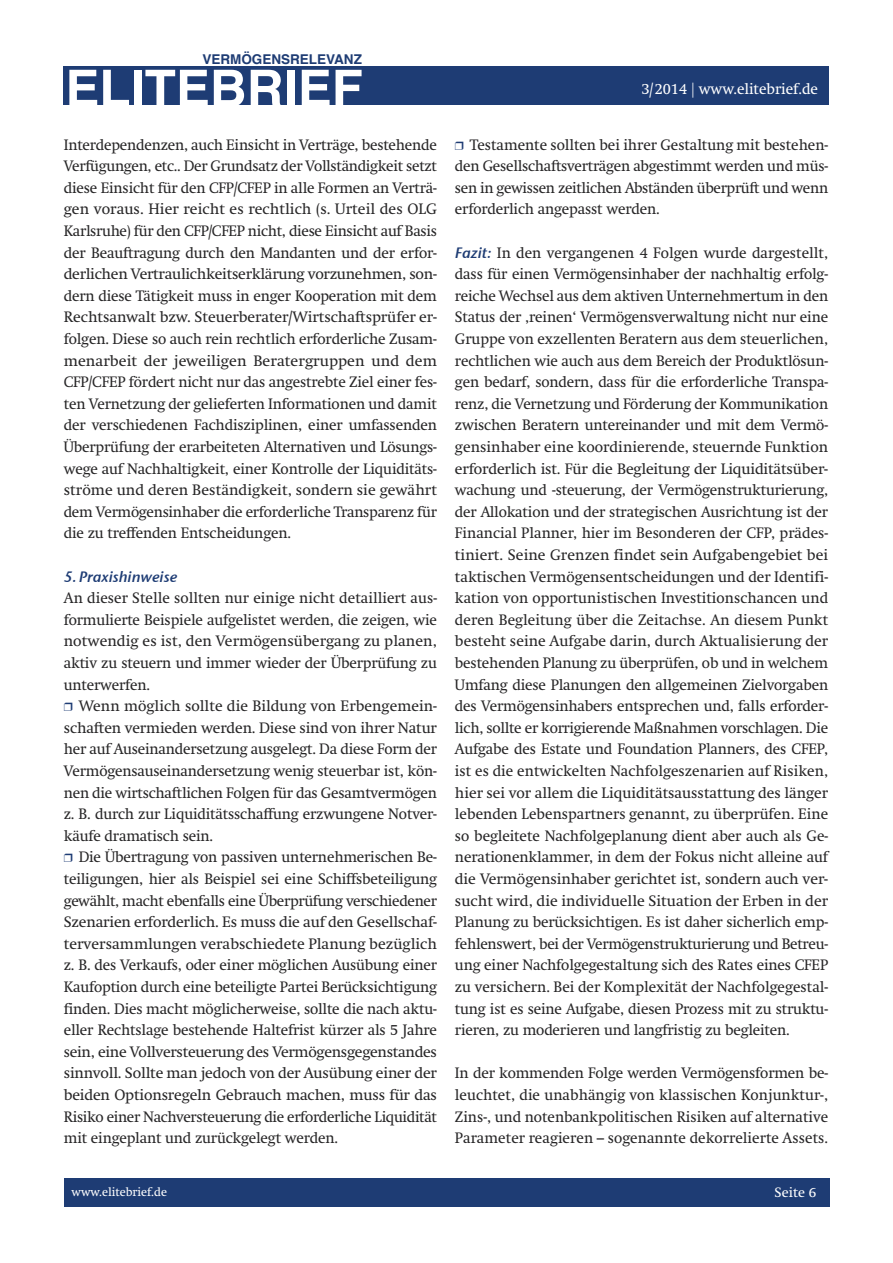
<style>
.page{position:relative;width:893px;height:1263px;background:#fff}
.page>*{position:absolute;margin:0;border:0;box-sizing:border-box;transform-origin:0 0}
.t1{font:700 51px "Helvetica";color:#fff}
.t2{font:15px/21.6px "Swift";letter-spacing:-.01em;color:#272627;text-align:justify}
.t3{font:15px "Swift";color:#fff}
.t4{font:15px "Stone Sans Sem ITCTT Semi Ita";color:#1e3c74}
.t5{font:700 13.5px "Helvetica";color:#1e3c74}
.t6{font:13.5px "Swift";color:#fff}
.t7{font:12px "Swift";color:#fff}
.s1{color:#1e3c74}
.s2{font-family:"Stone Sans Sem ITCTT Semi Ita";color:#1e3c74}
</style>
<div class="page">
<div style="left:64px;top:1178px;width:765px;height:29px;background:#1e3c74"></div>
<div style="left:64px;top:66px;width:765px;height:38px;background:#1e3c74"></div>
<p class="t5" style="left:202px;top:54px;width:161px">VERMÖGENSRELEVANZ</p>
<h1 class="t1" style="left:65px;top:67px;width:299px">ELITEBRIEF</h1>
<p class="t2" style="left:64px;top:135px;width:375px">Interdependenzen, auch Einsicht in Verträge, bestehende Verfügungen, etc.. Der Grundsatz der Vollständigkeit setzt diese Einsicht für den CFP/CFEP in alle Formen an Verträ&shy;gen voraus. Hier reicht es rechtlich (s. Urteil des OLG Karlsruhe) für den CFP/CFEP nicht, diese Einsicht auf Basis der Beauftragung durch den Mandanten und der erfor&shy;derlichen Vertraulichkeitserklärung vorzunehmen, son&shy;dern diese Tätigkeit muss in enger Kooperation mit dem Rechtsanwalt bzw. Steuerberater/Wirtschaftsprüfer er&shy;folgen. Diese so auch rein rechtlich erforderliche Zusam&shy;menarbeit der jeweiligen Beratergruppen und dem CFP/CFEP fördert nicht nur das angestrebte Ziel einer fes&shy;ten Vernetzung der gelieferten Informationen und damit der verschiedenen Fachdisziplinen, einer umfassenden Überprüfung der erarbeiteten Alternativen und Lösungs&shy;wege auf Nachhaltigkeit, einer Kontrolle der Liquiditäts&shy;ströme und deren Beständigkeit, sondern sie gewährt dem Vermögensinhaber die erforderliche Transparenz für die zu treffenden Entscheidungen.</p>
<p class="t4" style="left:64px;top:567px;width:115px">5.Praxishinweise</p>
<p class="t2" style="left:64px;top:588px;width:375px;text-align:left">An dieser Stelle sollten nur einige nicht detailliert aus&shy;formulierte Beispiele aufgelistet werden, die zeigen, wie notwendig es ist, den Vermögensübergang zu planen, aktiv zu steuern und immer wieder der Überprüfung zu unterwerfen.<br><span class="s1">❒</span> Wenn möglich sollte die Bildung von Erbengemein&shy;schaften vermieden werden. Diese sind von ihrer Natur her auf Auseinandersetzung ausgelegt. Da diese Form der Vermögensauseinandersetzung wenig steuerbar ist, kön&shy;nen die wirtschaftlichen Folgen für das Gesamtvermögen z. B. durch zur Liquiditätsschaffung erzwungene Notver&shy;käufe dramatisch sein.<br><span class="s1">❒</span> Die Übertragung von passiven unternehmerischen Be&shy;teiligungen, hier als Beispiel sei eine Schiffsbeteiligung gewählt, macht ebenfalls eine Überprüfung verschiedener Szenarien erforderlich. Es muss die auf den Gesellschaf&shy;terversammlungen verabschiedete Planung bezüglich z. B. des Verkaufs, oder einer möglichen Ausübung einer Kaufoption durch eine beteiligte Partei Berücksichtigung finden. Dies macht möglicherweise, sollte die nach aktu&shy;eller Rechtslage bestehende Haltefrist kürzer als 5 Jahre sein, eine Vollversteuerung des Vermögensgegenstandes sinnvoll. Sollte man jedoch von der Ausübung einer der beiden Optionsregeln Gebrauch machen, muss für das Risiko einer Nachversteuerung die erforderliche Liquidität mit eingeplant und zurückgelegt werden.</p>
<p class="t7" style="left:72px;top:1187px;width:97px">www.elitebrief.de</p>
<p class="t3" style="left:641px;top:83px;width:178px">3/2014 | www.elitebrief.de</p>
<p class="t2" style="left:455px;top:135px;width:375px"><span class="s1">❒</span> Testamente sollten bei ihrer Gestaltung mit bestehen&shy;den Gesellschaftsverträgen abgestimmt werden und müs&shy;sen in gewissen zeitlichen Abständen überprüft und wenn erforderlich angepasst werden.</p>
<p class="t2" style="left:455px;top:243px;width:375px"><span class="s2">Fazit:</span> In den vergangenen 4 Folgen wurde dargestellt, dass für einen Vermögensinhaber der nachhaltig erfolg&shy;reiche Wechsel aus dem aktiven Unternehmertum in den Status der ‚reinen‘ Vermögensverwaltung nicht nur eine Gruppe von exzellenten Beratern aus dem steuerlichen, rechtlichen wie auch aus dem Bereich der Produktlösun&shy;gen bedarf, sondern, dass für die erforderliche Transpa&shy;renz, die Vernetzung und Förderung der Kommunikation zwischen Beratern untereinander und mit dem Vermö&shy;gensinhaber eine koordinierende, steuernde Funktion erforderlich ist. Für die Begleitung der Liquiditätsüber&shy;wachung und -steuerung, der Vermögenstrukturierung, der Allokation und der strategischen Ausrichtung ist der Financial Planner, hier im Besonderen der CFP, prädes&shy;tiniert. Seine Grenzen findet sein Aufgabengebiet bei taktischen Vermögensentscheidungen und der Identifi&shy;kation von opportunistischen Investitionschancen und deren Begleitung über die Zeitachse. An diesem Punkt besteht seine Aufgabe darin, durch Aktualisierung der bestehenden Planung zu überprüfen, ob und in welchem Umfang diese Planungen den allgemeinen Zielvorgaben des Vermögensinhabers entsprechen und, falls erforder&shy;lich, sollte er korrigierende Maßnahmen vorschlagen. Die Aufgabe des Estate und Foundation Planners, des CFEP, ist es die entwickelten Nachfolgeszenarien auf Risiken, hier sei vor allem die Liquiditätsausstattung des länger lebenden Lebenspartners genannt, zu überprüfen. Eine so begleitete Nachfolgeplanung dient aber auch als Ge&shy;nerationenklammer, in dem der Fokus nicht alleine auf die Vermögensinhaber gerichtet ist, sondern auch ver&shy;sucht wird, die individuelle Situation der Erben in der Planung zu berücksichtigen. Es ist daher sicherlich emp&shy;fehlenswert, bei der Vermögenstrukturierung und Betreu&shy;ung einer Nachfolgegestaltung sich des Rates eines CFEP zu versichern. Bei der Komplexität der Nachfolgegestal&shy;tung ist es seine Aufgabe, diesen Prozess mit zu struktu&shy;rieren, zu moderieren und langfristig zu begleiten.</p>
<p class="t2" style="left:455px;top:1064px;width:375px">In der kommenden Folge werden Vermögensformen be&shy;leuchtet, die unabhängig von klassischen Konjunktur-, Zins-, und notenbankpolitischen Risiken auf alternative Parameter reagieren – sogenannte dekorrelierte Assets.</p>
<p class="t6" style="left:775px;top:1187px;width:43px">Seite 6</p>
</div>
